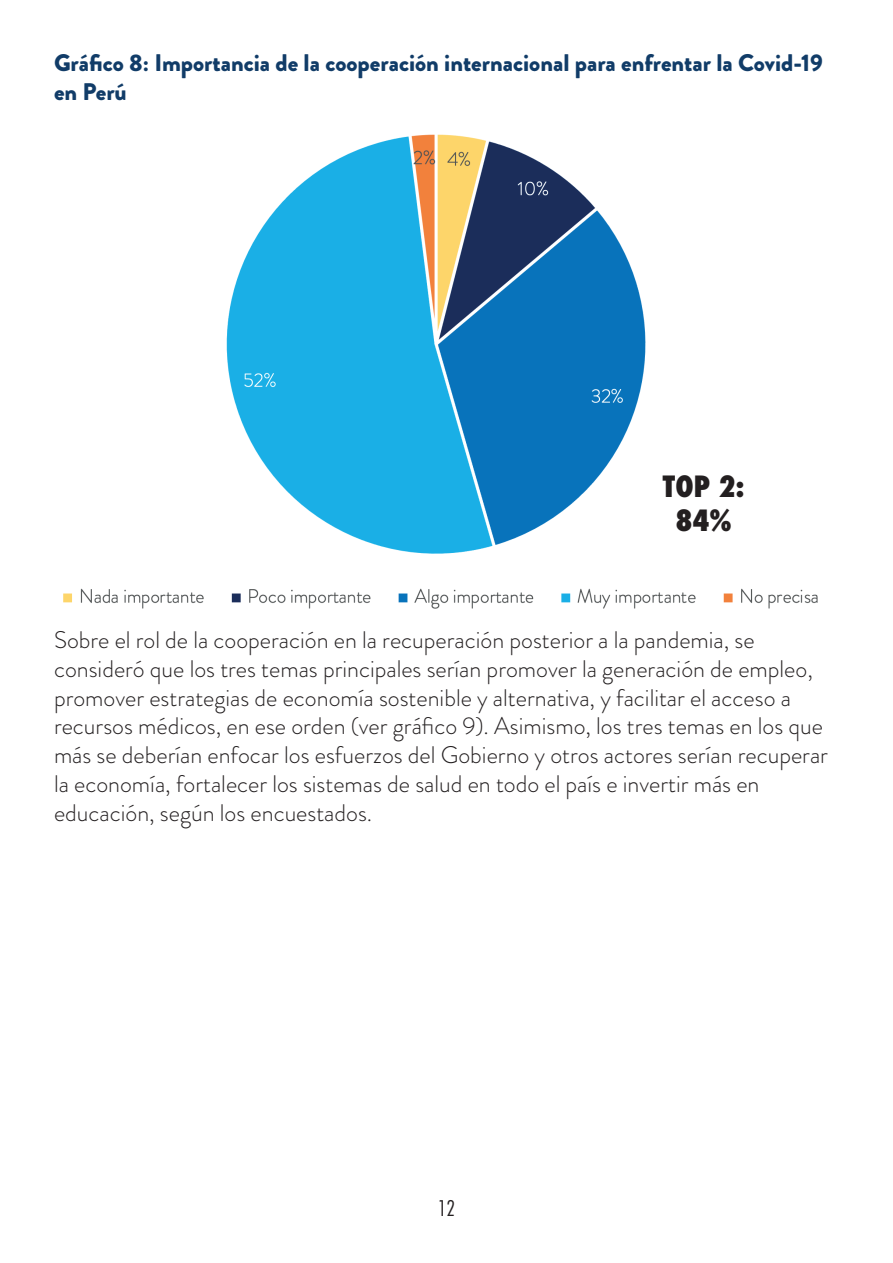
<style>
.page{position:relative;width:893px;height:1263px;background:#fff}
.page>*{position:absolute;margin:0;border:0;box-sizing:border-box;transform-origin:0 0}
.t1{font:800 condensed 28.5px/34.2px "Futura";color:#231f20;text-align:center}
.t2{font:300 24px/28.8px "Brandon Grotesque";color:#231f20}
.t3{font:900 24px/28.8px "Brandon Grotesque";color:#113c68}
.t4{font:300 condensed 21px "Futura";color:#231f20}
</style>
<div class="page">
<img style="left:63px;top:134px;width:755px;height:475px">
<p class="t3" style="left:54px;top:48px;width:770px">Gráfico 8: Importancia de la cooperación internacional para enfrentar la Covid-19 en Perú</p>
<p class="t1" style="left:663px;top:469px;width:83px">TOP 2:<br>84%</p>
<p class="t2" style="left:54px;top:625px;width:775px">Sobre el rol de la cooperación en la recuperación posterior a la pandemia, se consideró que los tres temas principales serían promover la generación de empleo, promover estrategias de economía sostenible y alternativa, y facilitar el acceso a recursos médicos, en ese orden (ver gráfico 9). Asimismo, los tres temas en los que más se deberían enfocar los esfuerzos del Gobierno y otros actores serían recuperar la economía, fortalecer los sistemas de salud en todo el país e invertir más en educación, según los encuestados.</p>
<p class="t4" style="left:438px;top:1195px;width:19px">12</p>
</div>
